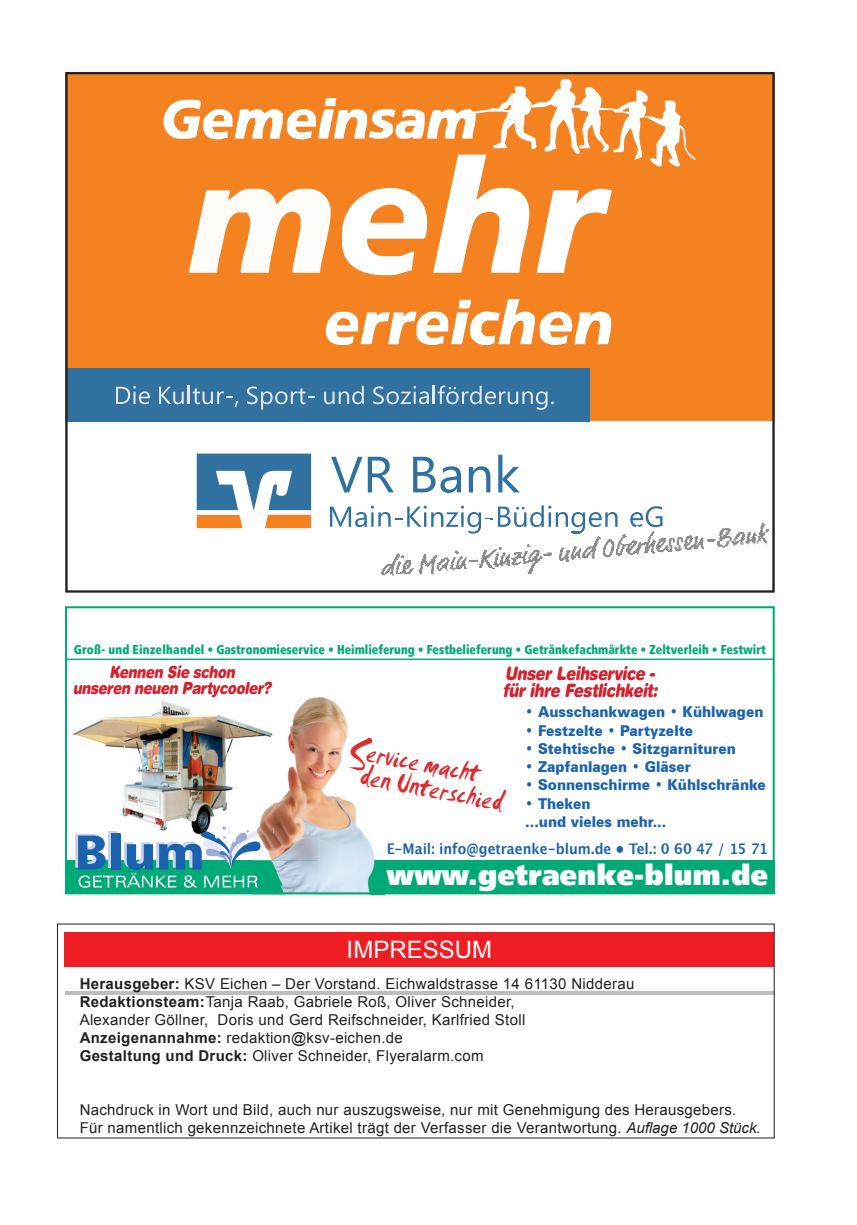
<style>
.page{position:relative;width:857px;height:1225px;background:#fff}
.page>*{position:absolute;margin:0;border:0;box-sizing:border-box;transform-origin:0 0}
.t1{font:31.2px/23.6px "Smudger Let Plain";color:#dd2b30;scale:.84 1}
.t2{font:900 28.6px "Frutiger LT";letter-spacing:.01em;color:#fff;scale:.95 1}
.t3{font:24px "Arial";color:#fff}
.t4{font:italic 900 18.4px/17.4px "Helvetica Rounded";letter-spacing:-.025em;color:#d5202d;scale:.81 1}
.t5{font:italic 900 16.8px/15.8px "Helvetica Rounded";letter-spacing:-.025em;color:#d5202d;text-align:center;scale:.81 1}
.t6{font:15px/18px "Arial";letter-spacing:.02em;color:#231f20}
.t7{font:900 15px/18.2px "Zurich BT";color:#1962af;scale:.93 1}
.t8{font:700 14.6px "Lucida Grande";letter-spacing:-.005em;color:#1962af;scale:.92 1}
.t9{font:900 condensed 12.8px "Frutiger LT";color:#0a7;scale:.92 1}
.s1{font-size:45.8px}
.s2{font-weight:700}
.s3{font-style:italic}
</style>
<div class="page">
<div style="left:65px;top:932px;width:708px;height:34px;background:#ee1d23"></div>
<hr style="left:65px;top:991px;width:709px;height:3px;background:#bcbdc0">
<div style="left:65px;top:860px;width:709px;height:34px;background:#00aa76"></div>
<img style="left:288px;top:697px;width:60px;height:64px">
<img style="left:273px;top:761px;width:86px;height:67px">
<img style="left:262px;top:828px;width:113px;height:32px">
<img style="left:255px;top:860px;width:120px;height:31px">
<svg style="left:349px;top:761px;width:10px;height:51px"></svg>
<hr style="left:65px;top:658px;width:709px;height:2px;background:#00aa76">
<img style="left:73px;top:701px;width:200px;height:133px">
<svg style="left:75px;top:822px;width:187px;height:65px"></svg>
<div style="left:65px;top:606px;width:709px;height:288px;border:2px solid #00aa76"></div>
<svg style="left:65px;top:72px;width:709px;height:520px;fill:#f58220"></svg>
<svg style="left:116px;top:386px;width:34px;height:18px"></svg>
<svg style="left:159px;top:386px;width:79px;height:21px;background:#568aae"></svg>
<svg style="left:247px;top:386px;width:68px;height:24px;background:#5287ac"></svg>
<svg style="left:324px;top:386px;width:39px;height:18px"></svg>
<svg style="left:373px;top:385px;width:180px;height:25px;background:#5488ad"></svg>
<svg style="left:194px;top:451px;width:120px;height:81px"></svg>
<svg style="left:197px;top:453px;width:114px;height:75px"></svg>
<svg style="left:331px;top:457px;width:62px;height:35px"></svg>
<svg style="left:413px;top:457px;width:47px;height:36px"></svg>
<svg style="left:468px;top:466px;width:22px;height:26px"></svg>
<svg style="left:498px;top:455px;width:21px;height:37px"></svg>
<img style="left:672px;top:552px;width:14px;height:1px">
<img style="left:672px;top:551px;width:14px;height:1px">
<img style="left:672px;top:550px;width:14px;height:1px">
<img style="left:672px;top:549px;width:14px;height:1px">
<img style="left:672px;top:542px;width:14px;height:7px">
<img style="left:672px;top:541px;width:14px;height:1px">
<img style="left:672px;top:540px;width:14px;height:1px">
<img style="left:672px;top:538px;width:14px;height:2px">
<img style="left:672px;top:537px;width:14px;height:1px">
<img style="left:672px;top:536px;width:14px;height:1px">
<img style="left:672px;top:534px;width:14px;height:2px">
<img style="left:676px;top:533px;width:10px;height:2px">
<img style="left:680px;top:532px;width:6px;height:2px">
<svg style="left:330px;top:505px;width:342px;height:71px"></svg>
<svg style="left:686px;top:520px;width:82px;height:35px"></svg>
<p class="t9" style="left:74px;top:641px;width:753px">Groß- und Einzelhandel • Gastronomieservice • Heimlieferung • Festbelieferung • Getränkefachmärkte • Zeltverleih • Festwirt</p>
<p class="t5" style="left:73px;top:663px;width:246px">Kennen Sie schon<br>unseren neuen Partycooler?</p>
<p class="t4" style="left:502px;top:663px;width:193px">Unser Leihservice - für ihre Festlichkeit:</p>
<p class="t7" style="left:525px;top:703px;width:257px">• Ausschankwagen • Kühlwagen</p>
<p class="t7" style="left:525px;top:721px;width:182px">• Festzelte • Partyzelte</p>
<p class="t7" style="left:525px;top:739px;width:228px">• Stehtische • Sitzgarnituren</p>
<p class="t7" style="left:525px;top:757px;width:179px">• Zapfanlagen • Gläser</p>
<p class="t7" style="left:525px;top:776px;width:260px">• Sonnenschirme • Kühlschränke</p>
<p class="t7" style="left:525px;top:794px;width:153px">• Theken<br>...und vieles mehr...</p>
<h1 class="t1" style="left:367px;top:741px;width:173px;text-indent:-16px;rotate:11deg"><span class="s1">S</span>ervice macht den Unterschied</h1>
<p class="t8" style="left:386px;top:837px;width:416px">E-Mail: info@getraenke-blum.de • Tel.: 0 60 47 / 15 71</p>
<h2 class="t2" style="left:386px;top:857px;width:402px">www.getraenke-blum.de</h2>
<h3 class="t3" style="left:346px;top:934px;width:147px">IMPRESSUM</h3>
<p class="t6" style="left:80px;top:974px;width:556px"><span class="s2">Herausgeber:</span> KSV Eichen – Der Vorstand. Eichwaldstrasse 14 61130 Nidderau <span class="s2">Redaktionsteam:</span> Tanja Raab, Gabriele Roß, Oliver Schneider,<br>Alexander Göllner, Doris und Gerd Reifschneider, Karlfried Stoll <span class="s2">Anzeigenannahme:</span> redaktion@ksv-eichen.de<br><span class="s2">Gestaltung und Druck:</span> Oliver Schneider, Flyeralarm.com</p>
<p class="t6" style="left:80px;top:1100px;width:682px">Nachdruck in Wort und Bild, auch nur auszugsweise, nur mit Genehmigung des Herausgebers.<br>Für namentlich gekennzeichnete Artikel trägt der Verfasser die Verantwortung. <span class="s3">Auflage 1000 Stück.</span></p>
</div>
